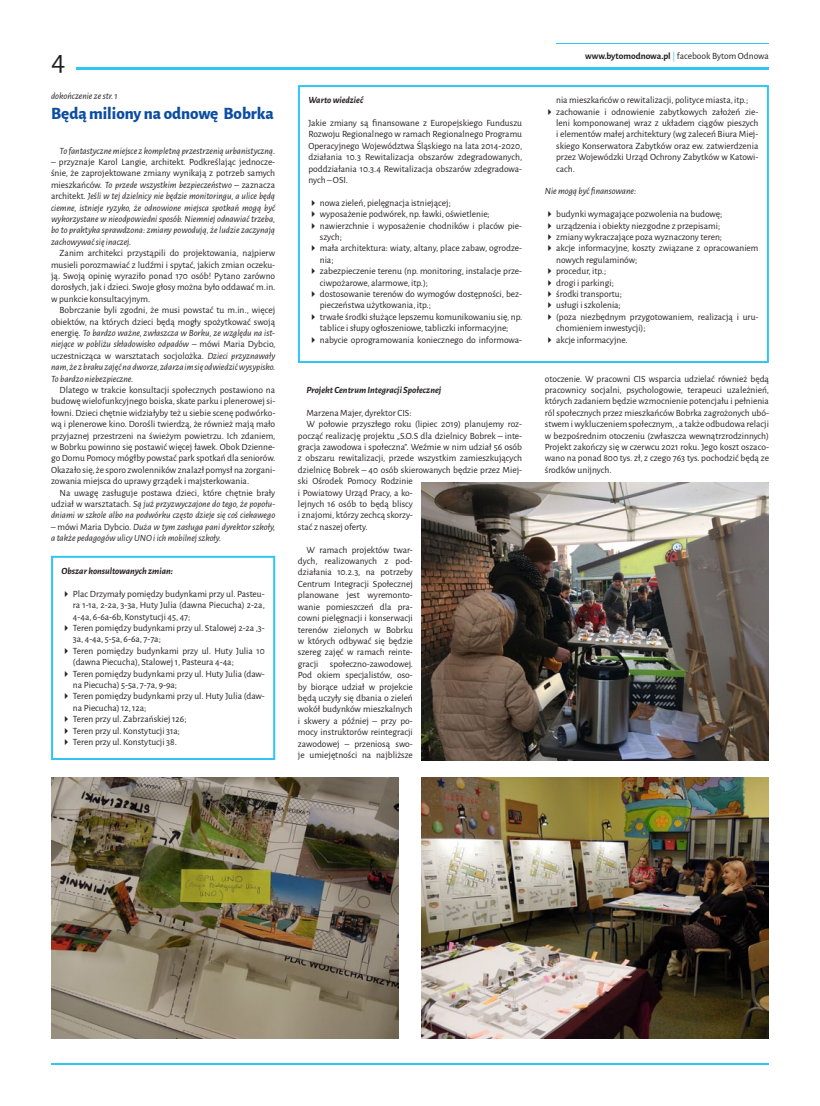
<style>
.page{position:relative;width:820px;height:1106px;background:#fff}
.page>*{position:absolute;margin:0;border:0;box-sizing:border-box;transform-origin:0 0}
.t1{font:30px "Alegreya Sans";color:#231f20}
.t2{font:800 17px "Alegreya Sans";color:#0d4da1}
.t3{font:9.5px/11.4px "Alegreya Sans";color:#231f20}
.t4{font:italic 9.5px/11.4px "Alegreya Sans";color:#231f20;text-align:justify}
.t5{font:italic 700 9.5px "Alegreya Sans";color:#231f20}
.s1{font-style:normal}
.s2{font-weight:700}
.s3{color:#30c5f3}
</style>
<div class="page">
<hr style="left:77px;top:67px;width:691px;height:3px;background:#30c5f3">
<hr style="left:556px;top:43px;width:212px;height:1px;background:#30c5f3">
<hr style="left:51px;top:1063px;width:717px;height:2px;background:#30c5f3">
<div style="left:298px;top:85px;width:470px;height:278px;border:2px solid #30c5f3"></div>
<div style="left:51px;top:556px;width:224px;height:204px;border:2px solid #30c5f3"></div>
<img style="left:421px;top:777px;width:347px;height:261px">
<img style="left:51px;top:777px;width:347px;height:261px">
<img style="left:421px;top:482px;width:347px;height:278px">
<h1 class="t1" style="left:51px;top:40px;width:16px">4</h1>
<p class="t4" style="left:51px;top:89px;width:68px">dokończenie ze str. 1</p>
<h2 class="t2" style="left:51px;top:101px;width:224px">Będą miliony na odnowę Bobrka</h2>
<p class="t4" style="left:60px;top:144px;width:217px">To fantastyczne miejsce z kompletną przestrzenią urbanistyczną.</p>
<p class="t4" style="left:51px;top:156px;width:226px"><span class="s1">– przyznaje Karol Langie, architekt. Podkreślając jednocze&shy;śnie, że zaprojektowane zmiany wynikają z potrzeb samych mieszkańców.</span> To przede wszystkim bezpieczeństwo <span class="s1">– zaznacza architekt.</span> Jeśli w tej dzielnicy nie będzie monitoringu, a ulice będą ciemne, istnieje ryzyko, że odnowione miejsca spotkań mogą być wykorzystane w nieodpowiedni sposób. Niemniej odnawiać trzeba, bo to praktyka sprawdzona: zmiany powodują, że ludzie zaczynają zachowywać się inaczej.</p>
<p class="t3" style="left:51px;top:247px;width:226px;text-align:justify;text-indent:9px">Zanim architekci przystąpili do projektowania, najpierw musieli porozmawiać z ludźmi i spytać, jakich zmian oczeku&shy;ją. Swoją opinię wyraziło ponad 170 osób! Pytano zarówno dorosłych, jak i dzieci. Swoje głosy można było oddawać m.in. w punkcie konsultacyjnym.</p>
<p class="t4" style="left:51px;top:304px;width:226px;text-indent:9px"><span class="s1">Bobrczanie byli zgodni, że musi powstać tu m.in., więcej obiektów, na których dzieci będą mogły spożytkować swoją energię.</span> To bardzo ważne, zwłaszcza w Borku, ze względu na ist&shy;niejące w pobliżu składowisko odpadów <span class="s1">– mówi Maria Dybcio, uczestnicząca w warsztatach socjolożka.</span> Dzieci przyznawały nam, że z braku zajęć na dworze, zdarza im się odwiedzić wysypisko.<br>To bardzo niebezpieczne.</p>
<p class="t3" style="left:51px;top:384px;width:226px;text-align:justify;text-indent:8px">Dlatego w trakcie konsultacji społecznych postawiono na budowę wielofunkcyjnego boiska, skate parku i plenerowej si&shy;łowni. Dzieci chętnie widziałyby też u siebie scenę podwórko&shy;wą i plenerowe kino. Dorośli twierdzą, że również mają mało przyjaznej przestrzeni na świeżym powietrzu. Ich zdaniem, w Bobrku powinno się postawić więcej ławek. Obok Dzienne&shy;go Domu Pomocy mógłby powstać park spotkań dla seniorów.<br>Okazało się, że sporo zwolenników znalazł pomysł na zorgani&shy;zowania miejsca do uprawy grządek i majsterkowania.</p>
<p class="t4" style="left:51px;top:486px;width:225px;text-indent:9px"><span class="s1">Na uwagę zasługuje postawa dzieci, które chętnie brały udział w warsztatach.</span> Są już przyzwyczajone do tego, że popołu&shy;dniami w szkole albo na podwórku często dzieje się coś ciekawego</p>
<p class="t4" style="left:51px;top:520px;width:226px"><span class="s1">– mówi Maria Dybcio.</span> Duża w tym zasługa pani dyrektor szkoły, a także pedagogów ulicy UNO i ich mobilnej szkoły.</p>
<p class="t5" style="left:62px;top:564px;width:113px">Obszar konsultowanych zmian:</p>
<p class="t3" style="left:73px;top:587px;width:193px;text-align:justify;text-indent:-11px">✔ Plac Drzymały pomiędzy budynkami przy ul. Pasteu&shy;ra 1-1a, 2-2a, 3-3a, Huty Julia (dawna Piecucha) 2-2a, 4-4a, 6-6a-6b, Konstytucji 45, 47;</p>
<p class="t3" style="left:73px;top:621px;width:193px;text-indent:-11px">✔ Teren pomiędzy budynkami przy ul. Stalowej 2-2a ,3-<br>3a, 4-4a, 5-5a, 6-6a, 7-7a;</p>
<p class="t3" style="left:73px;top:644px;width:193px;text-indent:-11px">✔ Teren pomiędzy budynkami przy ul. Huty Julia 10 (dawna Piecucha), Stalowej 1, Pasteura 4-4a;</p>
<p class="t3" style="left:73px;top:667px;width:193px;text-indent:-11px">✔ Teren pomiędzy budynkami przy ul. Huty Julia (daw&shy;na Piecucha) 5-5a, 7-7a, 9-9a;</p>
<p class="t3" style="left:73px;top:690px;width:193px;text-indent:-11px">✔ Teren pomiędzy budynkami przy ul. Huty Julia (daw&shy;na Piecucha) 12, 12a;</p>
<p class="t3" style="left:62px;top:713px;width:126px">✔ Teren przy ul. Zabrzańskiej 126;</p>
<p class="t3" style="left:62px;top:724px;width:120px">✔ Teren przy ul. Konstytucji 31a;</p>
<p class="t3" style="left:62px;top:735px;width:117px">✔ Teren przy ul. Konstytucji 38.</p>
<p class="t5" style="left:308px;top:93px;width:56px">Warto wiedzieć</p>
<p class="t3" style="left:308px;top:117px;width:215px;text-align:justify">Jakie zmiany są finansowane z Europejskiego Funduszu Rozwoju Regionalnego w ramach Regionalnego Programu Operacyjnego Województwa Śląskiego na lata 2014-2020, działania 10.3 Rewitalizacja obszarów zdegradowanych, poddziałania 10.3.4 Rewitalizacja obszarów zdegradowa&shy;nych – OSI.</p>
<p class="t3" style="left:308px;top:197px;width:144px">✔ nowa zieleń, pielęgnacja istniejącej;</p>
<p class="t3" style="left:308px;top:208px;width:183px">✔ wyposażenie podwórek, np. ławki, oświetlenie;</p>
<p class="t3" style="left:320px;top:219px;width:204px;text-indent:-11px">✔ nawierzchnie i wyposażenie chodników i placów pie&shy;szych;</p>
<p class="t3" style="left:320px;top:242px;width:204px;text-indent:-11px">✔ mała architektura: wiaty, altany, place zabaw, ogrodze&shy;nia;</p>
<p class="t3" style="left:320px;top:265px;width:204px;text-indent:-11px">✔ zabezpieczenie terenu (np. monitoring, instalacje prze&shy;ciwpożarowe, alarmowe, itp.);</p>
<p class="t3" style="left:320px;top:288px;width:204px;text-indent:-11px">✔ dostosowanie terenów do wymogów dostępności, bez&shy;pieczeństwa użytkowania, itp.;</p>
<p class="t3" style="left:308px;top:311px;width:215px;text-align:center">✔ trwałe środki służące lepszemu komunikowaniu się, np. tablice i słupy ogłoszeniowe, tabliczki informacyjne;</p>
<p class="t3" style="left:308px;top:333px;width:215px">✔ nabycie oprogramowania koniecznego do informowa-</p>
<p class="t5" style="left:306px;top:383px;width:136px">Projekt Centrum Integracji Społecznej</p>
<p class="t3" style="left:306px;top:406px;width:107px">Marzena Majer, dyrektor CIS:</p>
<p class="t3" style="left:306px;top:418px;width:217px">W połowie przyszłego roku (lipiec 2019) planujemy roz-</p>
<p class="t3" style="left:298px;top:429px;width:225px">począć realizację projektu „S.O.S dla dzielnicy Bobrek – inte-</p>
<p class="t3" style="left:298px;top:441px;width:225px">gracja zawodowa i społeczna”. Weźmie w nim udział 56 osób</p>
<p class="t3" style="left:298px;top:452px;width:225px">z obszaru rewitalizacji, przede wszystkim zamieszkujących</p>
<p class="t3" style="left:298px;top:463px;width:225px">dzielnicę Bobrek – 40 osób skierowanych będzie przez Miej-</p>
<p class="t3" style="left:298px;top:475px;width:116px">ski Ośrodek Pomocy Rodzinie</p>
<p class="t3" style="left:298px;top:486px;width:116px">i Powiatowy Urząd Pracy, a ko-</p>
<p class="t3" style="left:298px;top:498px;width:116px">lejnych 16 osób to będą bliscy</p>
<p class="t3" style="left:298px;top:509px;width:116px">i znajomi, którzy zechcą skorzy-</p>
<p class="t3" style="left:298px;top:520px;width:71px">stać z naszej oferty.</p>
<p class="t3" style="left:298px;top:543px;width:117px;text-align:justify;text-indent:9px">W ramach projektów twar&shy;dych, realizowanych z pod&shy;działania 10.2.3, na potrzeby Centrum Integracji Społecznej planowane jest wyremonto&shy;wanie pomieszczeń dla pra&shy;cowni pielęgnacji i konserwacji terenów zielonych w Bobrku w których odbywać się będzie szereg zajęć w ramach reinte&shy;gracji społeczno-zawodowej.<br>Pod okiem specjalistów, oso&shy;by biorące udział w projekcie będą uczyły się dbania o zieleń wokół budynków mieszkalnych i skwery a później – przy po&shy;mocy instruktorów reintegracji zawodowej – przeniosą swo&shy;je umiejętności na najbliższe</p>
<p class="t3" style="left:585px;top:50px;width:185px"><span class="s2">www.bytomodnowa.pl</span> <span class="s3">|</span> facebook Bytom Odnowa</p>
<p class="t3" style="left:556px;top:94px;width:193px">nia mieszkańców o rewitalizacji, polityce miasta, itp.;</p>
<p class="t3" style="left:556px;top:105px;width:204px;text-align:justify;text-indent:-11px">✔ zachowanie i odnowienie zabytkowych założeń zie&shy;leni komponowanej wraz z układem ciągów pieszych i elementów małej architektury (wg zaleceń Biura Miej&shy;skiego Konserwatora Zabytków oraz ew. zatwierdzenia przez Wojewódzki Urząd Ochrony Zabytków w Katowi&shy;cach.</p>
<p class="t4" style="left:544px;top:185px;width:93px">Nie mogą być finansowane:</p>
<p class="t3" style="left:544px;top:208px;width:179px">✔ budynki wymagające pozwolenia na budowę;</p>
<p class="t3" style="left:544px;top:219px;width:177px">✔ urządzenia i obiekty niezgodne z przepisami;</p>
<p class="t3" style="left:544px;top:231px;width:179px">✔ zmiany wykraczające poza wyznaczony teren;</p>
<p class="t3" style="left:556px;top:242px;width:204px;text-indent:-11px">✔ akcje informacyjne, koszty związane z opracowaniem nowych regulaminów;</p>
<p class="t3" style="left:544px;top:265px;width:63px">✔ procedur, itp.;</p>
<p class="t3" style="left:544px;top:276px;width:70px">✔ drogi i parkingi;</p>
<p class="t3" style="left:544px;top:288px;width:78px">✔ środki transportu;</p>
<p class="t3" style="left:544px;top:299px;width:77px">✔ usługi i szkolenia;</p>
<p class="t3" style="left:556px;top:311px;width:204px;text-indent:-11px">✔ (poza niezbędnym przygotowaniem, realizacją i uru&shy;chomieniem inwestycji);</p>
<p class="t3" style="left:544px;top:333px;width:84px">✔ akcje informacyjne.</p>
<p class="t3" style="left:544px;top:372px;width:226px;text-align:justify">otoczenie. W pracowni CIS wsparcia udzielać również będą pracownicy socjalni, psychologowie, terapeuci uzależnień, których zadaniem będzie wzmocnienie potencjału i pełnienia ról społecznych przez mieszkańców Bobrka zagrożonych ubó&shy;stwem i wykluczeniem społecznym, , a także odbudowa relacji w bezpośrednim otoczeniu (zwłaszcza wewnątrzrodzinnych)<br>Projekt zakończy się w czerwcu 2021 roku. Jego koszt oszaco&shy;wano na ponad 800 tys. zł, z czego 763 tys. pochodzić będą ze środków unijnych.</p>
</div>
